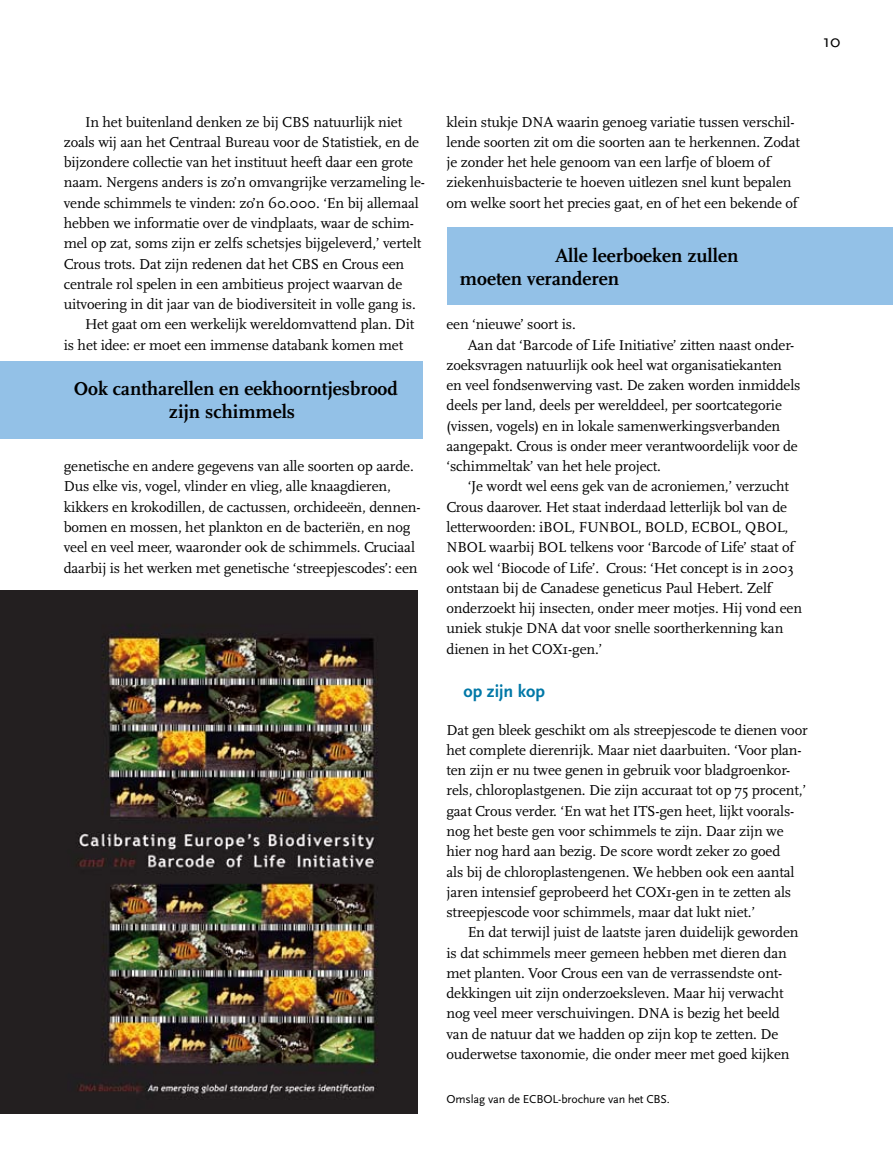
<style>
.page{position:relative;width:893px;height:1149px;background:#fff}
.page>*{position:absolute;margin:0;border:0;box-sizing:border-box;transform-origin:0 0}
.t1{font:700 19.5px/23.4px "Scala";color:#000;text-align:center}
.t2{font:700 18px "Scala Sans LF";color:#0078a7}
.t3{font:18px "Scala Sans";color:#000}
.t4{font:15px/20.2px "Scala";letter-spacing:-.01em;color:#000}
.t5{font:12px "Scala Sans";letter-spacing:-.01em;color:#000}
</style>
<div class="page">
<div style="left:0;top:361px;width:422px;height:77px;background:#93c1e7"></div>
<div style="left:448px;top:227px;width:445px;height:77px;background:#93c1e7"></div>
<img style="left:0;top:590px;width:418px;height:523px">
<p class="t3" style="left:823px;top:32px;width:19px">10</p>
<p class="t4" style="left:85px;top:112px;width:319px">In het buitenland denken ze bij CBS natuurlijk niet</p>
<p class="t4" style="left:64px;top:132px;width:357px">zoals wij aan het Centraal Bureau voor de Statistiek, en de</p>
<p class="t4" style="left:64px;top:152px;width:351px">bijzondere collectie van het instituut heeft daar een grote</p>
<p class="t4" style="left:64px;top:173px;width:363px">naam. Nergens anders is zo’n omvangrijke verzameling le-</p>
<p class="t4" style="left:64px;top:193px;width:356px">vende schimmels te vinden: zo’n 60.000. ‘En bij allemaal</p>
<p class="t4" style="left:64px;top:213px;width:352px">hebben we informatie over de vindplaats, waar de schim-</p>
<p class="t4" style="left:64px;top:233px;width:359px">mel op zat, soms zijn er zelfs schetsjes bijgeleverd,’ vertelt</p>
<p class="t4" style="left:64px;top:254px;width:342px">Crous trots. Dat zijn redenen dat het CBS en Crous een</p>
<p class="t4" style="left:64px;top:274px;width:340px">centrale rol spelen in een ambitieus project waarvan de</p>
<p class="t4" style="left:64px;top:294px;width:354px">uitvoering in dit jaar van de biodiversiteit in volle gang is.</p>
<p class="t4" style="left:85px;top:314px;width:331px">Het gaat om een werkelijk wereldomvattend plan. Dit</p>
<p class="t4" style="left:64px;top:335px;width:341px">is het idee: er moet een immense databank komen met</p>
<h1 class="t1" style="left:74px;top:376px;width:326px">Ook cantharellen en eekhoorntjesbrood zijn schimmels</h1>
<p class="t4" style="left:64px;top:456px;width:358px">genetische en andere gegevens van alle soorten op aarde.<br>Dus elke vis, vogel, vlinder en vlieg, alle knaagdieren, kikkers en krokodillen, de cactussen, orchideeën, dennen&shy;bomen en mossen, het plankton en de bacteriën, en nog veel en veel meer, waaronder ook de schimmels. Cruciaal daarbij is het werken met genetische ‘streepjescodes’: een</p>
<p class="t4" style="left:446px;top:112px;width:355px">klein stukje DNA waarin genoeg variatie tussen verschil&shy;lende soorten zit om die soorten aan te herkennen. Zodat je zonder het hele genoom van een larfje of bloem of ziekenhuisbacterie te hoeven uitlezen snel kunt bepalen om welke soort het precies gaat, en of het een bekende of</p>
<h1 class="t1" style="left:460px;top:244px;width:280px;text-align:left;text-indent:95px">Alle leerboeken zullen moeten veranderen</h1>
<p class="t4" style="left:446px;top:314px;width:131px">een ‘nieuwe’ soort is.</p>
<p class="t4" style="left:468px;top:335px;width:328px">Aan dat ‘Barcode of Life Initiative’ zitten naast onder-</p>
<p class="t4" style="left:446px;top:355px;width:337px">zoeksvragen natuurlijk ook heel wat organisatiekanten</p>
<p class="t4" style="left:446px;top:375px;width:356px">en veel fondsenwerving vast. De zaken worden inmiddels</p>
<p class="t4" style="left:446px;top:395px;width:337px">deels per land, deels per werelddeel, per soortcategorie</p>
<p class="t4" style="left:446px;top:416px;width:335px">(vissen, vogels) en in lokale samenwerkingsverbanden</p>
<p class="t4" style="left:446px;top:436px;width:353px">aangepakt. Crous is onder meer verantwoordelijk voor de</p>
<p class="t4" style="left:446px;top:456px;width:216px">‘schimmeltak’ van het hele project.</p>
<p class="t4" style="left:468px;top:476px;width:323px">‘Je wordt wel eens gek van de acroniemen,’ verzucht</p>
<p class="t4" style="left:446px;top:497px;width:342px">Crous daarover. Het staat inderdaad letterlijk bol van de</p>
<p class="t4" style="left:446px;top:517px;width:343px">letterwoorden: iBOL, FUNBOL, BOLD, ECBOL, QBOL,</p>
<p class="t4" style="left:446px;top:537px;width:349px">NBOL waarbij BOL telkens voor ‘Barcode of Life’ staat of</p>
<p class="t4" style="left:446px;top:557px;width:349px">ook wel ‘Biocode of Life’. Crous: ‘Het concept is in 2003</p>
<p class="t4" style="left:446px;top:578px;width:327px">ontstaan bij de Canadese geneticus Paul Hebert. Zelf</p>
<p class="t4" style="left:446px;top:598px;width:357px">onderzoekt hij insecten, onder meer motjes. Hij vond een</p>
<p class="t4" style="left:446px;top:618px;width:338px">uniek stukje DNA dat voor snelle soortherkenning kan</p>
<p class="t4" style="left:446px;top:638px;width:157px">dienen in het COX1-gen.’</p>
<p class="t2" style="left:463px;top:680px;width:83px">op zijn kop</p>
<p class="t4" style="left:446px;top:719px;width:363px">Dat gen bleek geschikt om als streepjescode te dienen voor het complete dierenrijk. Maar niet daarbuiten. ‘Voor plan&shy;ten zijn er nu twee genen in gebruik voor bladgroenkor&shy;rels, chloroplastgenen. Die zijn accuraat tot op 75 procent,’ gaat Crous verder. ‘En wat het ITS-gen heet, lijkt voorals&shy;nog het beste gen voor schimmels te zijn. Daar zijn we hier nog hard aan bezig. De score wordt zeker zo goed<br>als bij de chloroplastengenen. We hebben ook een aantal jaren intensief geprobeerd het COX1-gen in te zetten als streepjescode voor schimmels, maar dat lukt niet.’</p>
<p class="t4" style="left:446px;top:922px;width:354px;text-indent:21px">En dat terwijl juist de laatste jaren duidelijk geworden is dat schimmels meer gemeen hebben met dieren dan met planten. Voor Crous een van de verrassendste ont&shy;dekkingen uit zijn onderzoeksleven. Maar hij verwacht nog veel meer verschuivingen. DNA is bezig het beeld van de natuur dat we hadden op zijn kop te zetten. De ouderwetse taxonomie, die onder meer met goed kijken</p>
<p class="t5" style="left:446px;top:1091px;width:225px">Omslag van de ECBOL-brochure van het CBS.</p>
</div>
